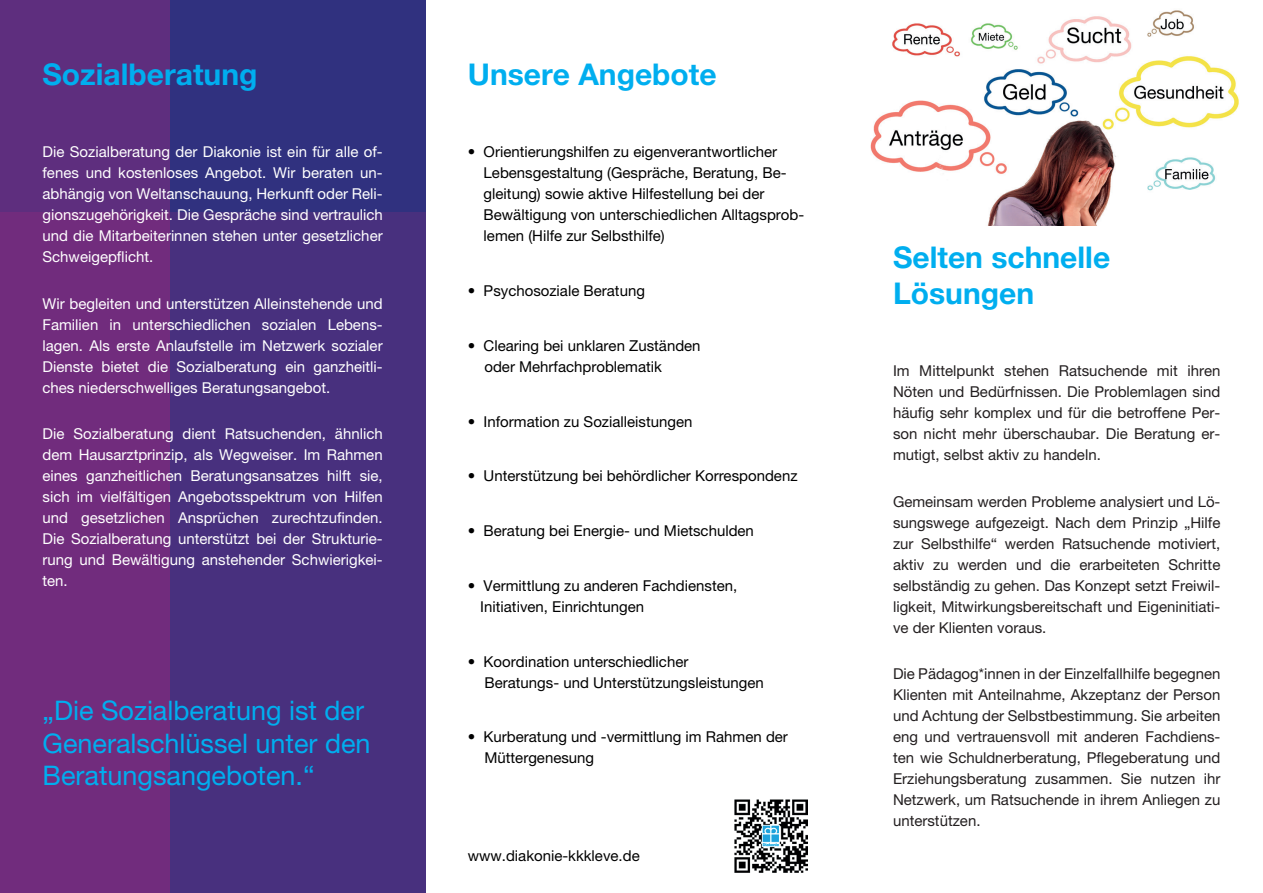
<style>
.page{position:relative;width:1263px;height:893px;background:#fff}
.page>*{position:absolute;margin:0;border:0;box-sizing:border-box;transform-origin:0 0}
.t1{font:700 30px/36px "Helvetica Neue LT Pro";color:#00aeef}
.t2{font:27px/32.4px "Helvetica Neue LT Pro";color:#00aeef}
.t3{font:15px/21px "Helvetica Neue LT Pro";color:#231f20;text-align:justify}
.t4{font:15px/21px "Helvetica Neue LT Pro";color:#fff;text-align:justify}
.t5{font:15px/21px "Helvetica Neue LT Pro";color:#000001}
</style>
<div class="page">
<div style="left:0;top:0;width:170px;height:213px;background:#5e2e7e"></div>
<div style="left:170px;top:0;width:255px;height:213px;background:#30317f"></div>
<div style="left:0;top:213px;width:170px;height:680px;background:#712c7d"></div>
<div style="left:170px;top:213px;width:255px;height:680px;background:#48307e"></div>
<img style="left:870px;top:10px;width:369px;height:215px">
<img style="left:734px;top:799px;width:73px;height:74px">
<p class="t1" style="left:43px;top:56px;width:216px">Sozialberatung</p>
<p class="t4" style="left:43px;top:141px;width:342px">Die Sozialberatung der Diakonie ist ein für alle of&shy;fenes und kostenloses Angebot. Wir beraten un&shy;abhängig von Weltanschauung, Herkunft oder Reli&shy;gionszugehörigkeit. Die Gespräche sind vertraulich und die Mitarbeiterinnen stehen unter gesetzlicher Schweigepflicht.</p>
<p class="t4" style="left:43px;top:293px;width:342px">Wir begleiten und unterstützen Alleinstehende und Familien in unterschiedlichen sozialen Lebens&shy;lagen. Als erste Anlaufstelle im Netzwerk sozialer Dienste bietet die Sozialberatung ein ganzheitli&shy;ches niederschwelliges Beratungsangebot.</p>
<p class="t4" style="left:43px;top:423px;width:342px">Die Sozialberatung dient Ratsuchenden, ähnlich dem Hausarztprinzip, als Wegweiser. Im Rahmen eines ganzheitlichen Beratungsansatzes hilft sie, sich im vielfältigen Angebotsspektrum von Hilfen und gesetzlichen Ansprüchen zurechtzufinden.<br>Die Sozialberatung unterstützt bei der Strukturie&shy;rung und Bewältigung anstehender Schwierigkei&shy;ten.</p>
<p class="t2" style="left:43px;top:694px;width:330px">„Die Sozialberatung ist der<br>Generalschlüssel unter den<br>Beratungsangeboten.“</p>
<p class="t1" style="left:468px;top:56px;width:250px">Unsere Angebote</p>
<p class="t5" style="left:484px;top:141px;width:322px;text-indent:-16px">• Orientierungshilfen zu eigenverantwortlicher Lebensgestaltung (Gespräche, Beratung, Be&shy;gleitung) sowie aktive Hilfestellung bei der Bewältigung von unterschiedlichen Alltagsprob&shy;lemen (Hilfe zur Selbsthilfe)</p>
<p class="t5" style="left:468px;top:280px;width:179px">• Psychosoziale Beratung</p>
<p class="t5" style="left:484px;top:335px;width:218px;text-indent:-17px">• Clearing bei unklaren Zuständen oder Mehrfachproblematik</p>
<p class="t5" style="left:468px;top:410px;width:226px">• Information zu Sozialleistungen</p>
<p class="t5" style="left:468px;top:465px;width:331px">• Unterstützung bei behördlicher Korrespondenz</p>
<p class="t5" style="left:468px;top:520px;width:288px">• Beratung bei Energie- und Mietschulden</p>
<p class="t5" style="left:480px;top:575px;width:258px;text-indent:-13px">• Vermittlung zu anderen Fachdiensten,<br>Initiativen, Einrichtungen</p>
<p class="t5" style="left:484px;top:650px;width:281px;text-indent:-17px">• Koordination unterschiedlicher<br>Beratungs- und Unterstützungsleistungen</p>
<p class="t5" style="left:484px;top:726px;width:305px;text-indent:-17px">• Kurberatung und -vermittlung im Rahmen der<br>Müttergenesung</p>
<p class="t5" style="left:468px;top:845px;width:173px">www.diakonie-kkkleve.de</p>
<p class="t1" style="left:893px;top:239px;width:219px">Selten schnelle<br>Lösungen</p>
<p class="t3" style="left:893px;top:360px;width:329px">Im Mittelpunkt stehen Ratsuchende mit ihren Nöten und Bedürfnissen. Die Problemlagen sind häufig sehr komplex und für die betroffene Per&shy;son nicht mehr überschaubar. Die Beratung er&shy;mutigt, selbst aktiv zu handeln.</p>
<p class="t3" style="left:893px;top:491px;width:329px">Gemeinsam werden Probleme analysiert und Lö&shy;sungswege aufgezeigt. Nach dem Prinzip „Hilfe zur Selbsthilfe“ werden Ratsuchende motiviert, aktiv zu werden und die erarbeiteten Schritte selbständig zu gehen. Das Konzept setzt Freiwil&shy;ligkeit, Mitwirkungsbereitschaft und Eigeninitiati&shy;ve der Klienten voraus.</p>
<p class="t3" style="left:893px;top:663px;width:329px">Die Pädagog*innen in der Einzelfallhilfe begegnen Klienten mit Anteilnahme, Akzeptanz der Person und Achtung der Selbstbestimmung. Sie arbeiten eng und vertrauensvoll mit anderen Fachdiens&shy;ten wie Schuldnerberatung, Pflegeberatung und Erziehungsberatung zusammen. Sie nutzen ihr Netzwerk, um Ratsuchende in ihrem Anliegen zu unterstützen.</p>
</div>
